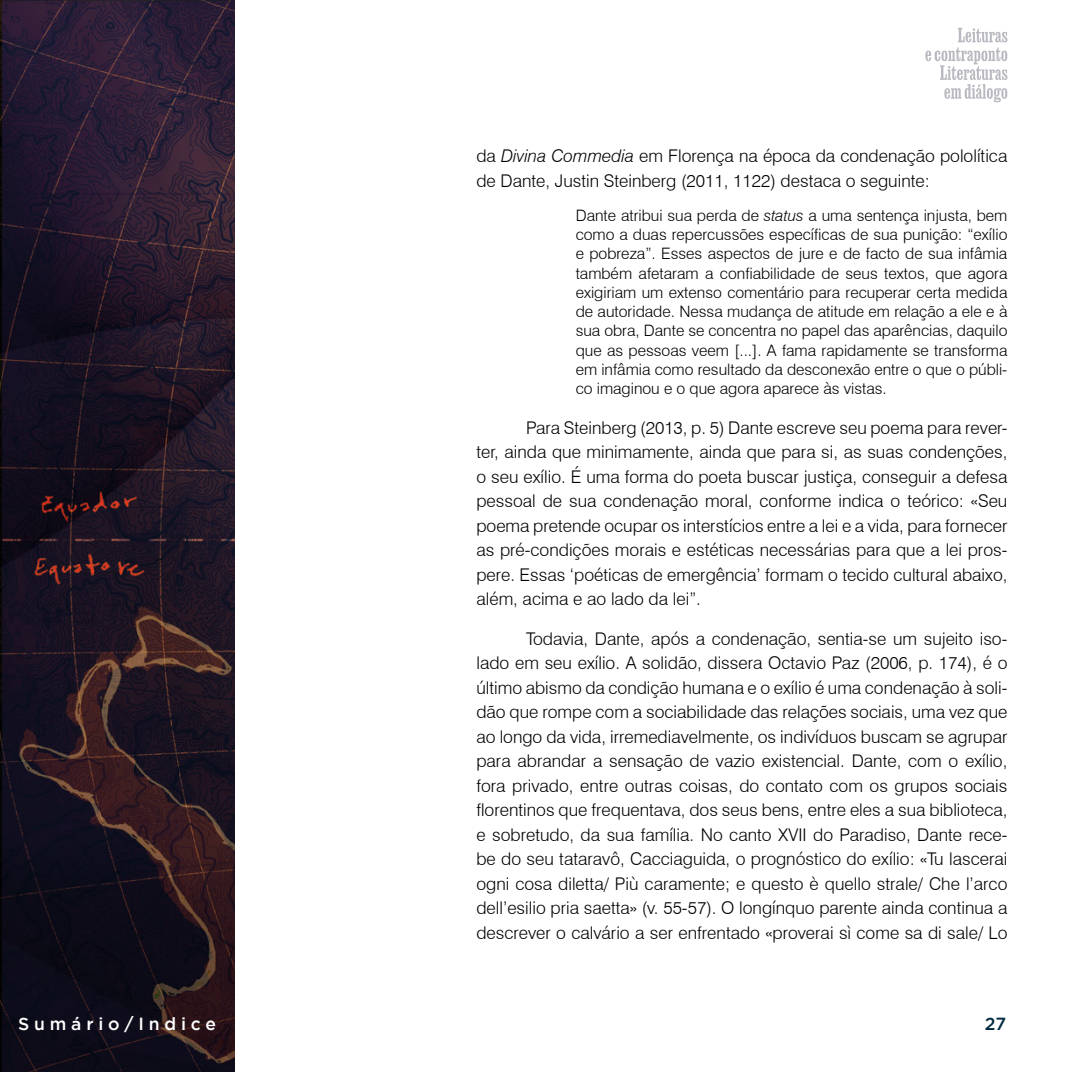
<style>
.page{position:relative;width:1072px;height:1072px;background:#fff}
.page>*{position:absolute;margin:0;border:0;box-sizing:border-box;transform-origin:0 0}
.t1{font:300 17.5px/24.5px "Swiss 721 BT";color:#000;text-align:justify}
.t2{font:500 17.5px "Gotham";letter-spacing:.275em;color:#fff}
.t3{font:500 17.5px "Gotham";color:#002940}
.t4{font:300 15.75px/19.2px "Swiss 721 BT";color:#000;text-align:justify}
.s1{font-style:italic}
</style>
<div class="page">
<img style="left:0;top:0;width:234px;height:1071px">
<svg style="left:925px;top:28px;width:82px;height:74px"></svg>
<p class="t1" style="left:476px;top:144px;width:532px">da <span class="s1">Divina Commedia</span> em Florença na época da condenação pololítica de Dante, Justin Steinberg (2011, 1122) destaca o seguinte:</p>
<p class="t4" style="left:575px;top:205px;width:433px">Dante atribui sua perda de <span class="s1">status</span> a uma sentença injusta, bem como a duas repercussões específicas de sua punição: “exílio e pobreza”. Esses aspectos de jure e de facto de sua infâmia também afetaram a confiabilidade de seus textos, que agora exigiriam um extenso comentário para recuperar certa medida de autoridade. Nessa mudança de atitude em relação a ele e à sua obra, Dante se concentra no papel das aparências, daquilo que as pessoas veem [...]. A fama rapidamente se transforma em infâmia como resultado da desconexão entre o que o públi&shy;co imaginou e o que agora aparece às vistas.</p>
<p class="t1" style="left:476px;top:415px;width:532px;text-indent:50px">Para Steinberg (2013, p. 5) Dante escreve seu poema para rever&shy;ter, ainda que minimamente, ainda que para si, as suas condenções, o seu exílio. É uma forma do poeta buscar justiça, conseguir a defesa pessoal de sua condenação moral, conforme indica o teórico: «Seu poema pretende ocupar os interstícios entre a lei e a vida, para fornecer as pré-condições morais e estéticas necessárias para que a lei pros&shy;pere. Essas ‘poéticas de emergência’ formam o tecido cultural abaixo, além, acima e ao lado da lei”.</p>
<p class="t1" style="left:476px;top:626px;width:532px;text-indent:50px">Todavia, Dante, após a condenação, sentia-se um sujeito iso&shy;lado em seu exílio. A solidão, dissera Octavio Paz (2006, p. 174), é o último abismo da condição humana e o exílio é uma condenação à soli&shy;dão que rompe com a sociabilidade das relações sociais, uma vez que ao longo da vida, irremediavelmente, os indivíduos buscam se agrupar para abrandar a sensação de vazio existencial. Dante, com o exílio, fora privado, entre outras coisas, do contato com os grupos sociais florentinos que frequentava, dos seus bens, entre eles a sua biblioteca, e sobretudo, da sua família. No canto XVII do Paradiso, Dante rece&shy;be do seu tataravô, Cacciaguida, o prognóstico do exílio: «Tu lascerai ogni cosa diletta/ Più caramente; e questo è quello strale/ Che l’arco dell’esilio pria saetta» (v. 55-57). O longínquo parente ainda continua a descrever o calvário a ser enfrentado «proverai sì come sa di sale/ Lo</p>
<p class="t2" style="left:18px;top:1014px;width:199px">Sumário/Indice</p>
<p class="t3" style="left:985px;top:1014px;width:23px">27</p>
</div>
